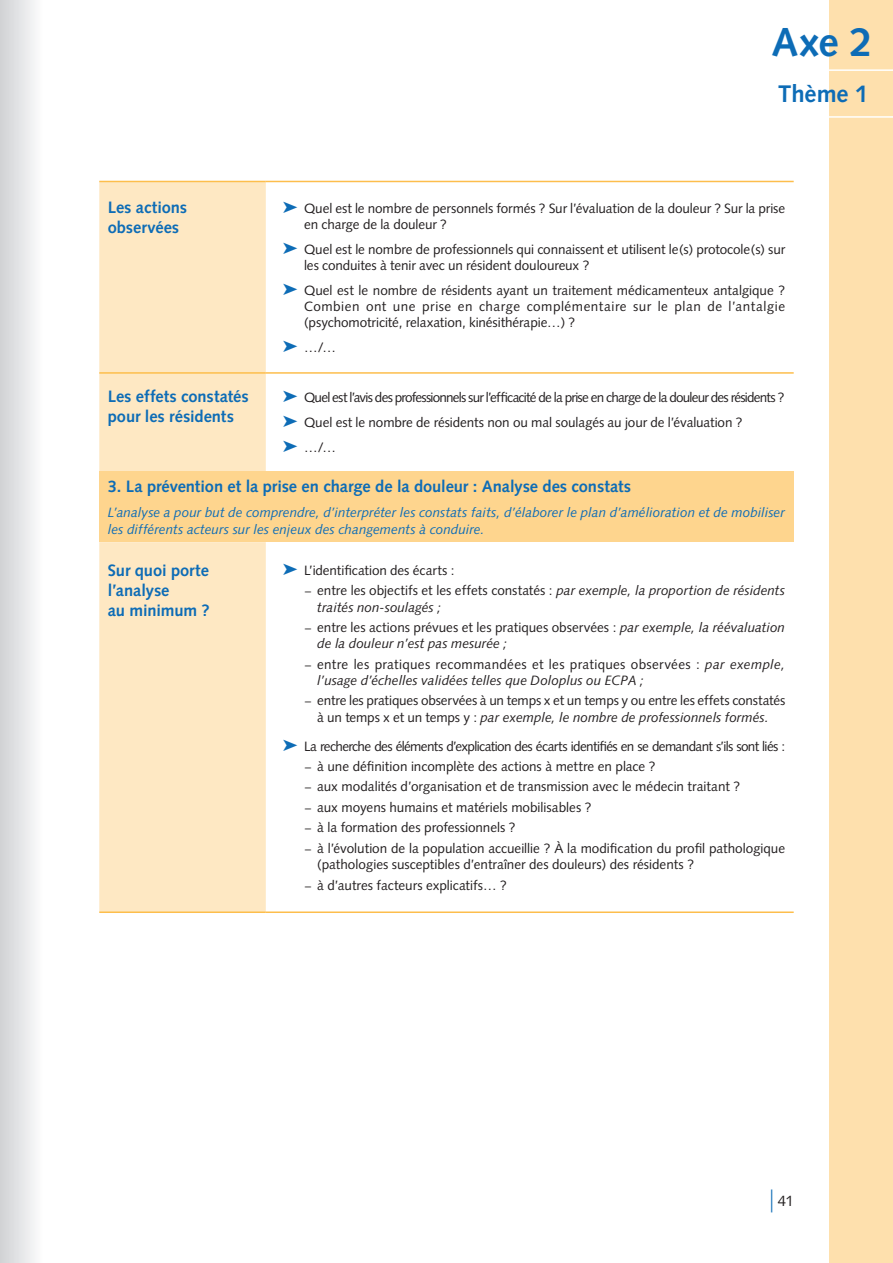
<style>
.page{position:relative;width:893px;height:1263px;background:#fff}
.page>*{position:absolute;margin:0;border:0;box-sizing:border-box;transform-origin:0 0}
.AXE_onglet{font:700 40.5px "Syntax";color:#0d6cb6}
.Thème_1{font:700 24px "Syntax";letter-spacing:-.005em;color:#0d6cb6}
.Axe_Titre_colonne_ga{font:700 16.5px/19.8px "Syntax";letter-spacing:-.005em;color:#0d6cb6}
.texte_courant{font:15px "Syntax";color:#231f20}
.Axe_énumération_flèc{font:13.5px/16.2px "Syntax";letter-spacing:-.01em;color:#231f20}
.Axe_sous-énumération{font:13.5px/16.2px "Syntax";letter-spacing:-.005em;color:#231f20;text-align:center}
.Axe_sous-énumération-2{font:italic 13.5px/16.2px "Syntax";color:#231f20}
.Axe_sous-titre{font:italic 13.5px/16.2px "Syntax";color:#0d6cb6}
.Axe_énumération_flèc-2{font:13.5px "Syntax";letter-spacing:-.06em;color:#231f20}
.Axe_énumération_flèc-3{font:13.5px "Syntax";letter-spacing:-.045em;color:#231f20}
.s1{color:#0d6cb6}
.s2{font-style:normal;font-size:12px}
.s3{font-style:normal}
.s4{font-size:12px}
.s5{font-style:italic}
.s6{font-size:30px;color:#0d6cb6}
</style>
<div class="page">
<div style="left:829px;top:0;width:64px;height:1263px;background:#fee0ad"></div>
<hr style="left:794px;top:116px;width:99px;height:2px;background:#fff">
<hr style="left:794px;top:69px;width:99px;height:2px;background:#fff">
<div style="left:99px;top:182px;width:167px;height:729px;background:#fee8c3"></div>
<div style="left:99px;top:471px;width:695px;height:71px;background:#fed58e"></div>
<hr style="left:99px;top:181px;width:167px;height:1px;background:#fdbe4c">
<hr style="left:99px;top:372px;width:167px;height:2px;background:#fdbe4c">
<hr style="left:266px;top:181px;width:528px;height:1px;background:#fdbe4c">
<hr style="left:266px;top:372px;width:528px;height:2px;background:#fdbe4c">
<hr style="left:99px;top:911px;width:167px;height:2px;background:#fdbe4c">
<hr style="left:266px;top:911px;width:528px;height:2px;background:#fdbe4c">
<div style="left:0;top:0;width:43px;height:1263px;background:linear-gradient(to right,#d0d1d4,#fdfdfd)"></div>
<p class="AXE_onglet" style="left:771px;top:19px;width:103px">Axe 2</p>
<p class="Thème_1" style="left:778px;top:80px;width:92px">Thème 1</p>
<p class="Axe_Titre_colonne_ga" style="left:108px;top:198px;width:81px">Les actions observées</p>
<p class="Axe_énumération_flèc" style="left:304px;top:200px;width:483px;text-indent:-21px"><span class="s1">➤</span> Quel est le nombre de personnels formés ? Sur l’évaluation de la douleur ? Sur la prise en charge de la douleur ?</p>
<p class="Axe_énumération_flèc" style="left:304px;top:241px;width:483px;text-indent:-21px"><span class="s1">➤</span> Quel est le nombre de professionnels qui connaissent et utilisent le(s) protocole(s) sur les conduites à tenir avec un résident douloureux ?</p>
<p class="Axe_énumération_flèc" style="left:304px;top:282px;width:483px;text-align:justify;text-indent:-21px"><span class="s1">➤</span> Quel est le nombre de résidents ayant un traitement médicamenteux antalgique ?<br>Combien ont une prise en charge complémentaire sur le plan de l’antalgie (psychomotricité, relaxation, kinésithérapie…) ?</p>
<p class="Axe_énumération_flèc" style="left:283px;top:339px;width:55px"><span class="s1">➤</span> …/…</p>
<p class="Axe_Titre_colonne_ga" style="left:108px;top:387px;width:142px">Les effets constatés pour les résidents</p>
<p class="Axe_énumération_flèc-2" style="left:283px;top:390px;width:503px"><span class="s1">➤</span> Quel est l’avis des professionnels sur l’efficacité de la prise en charge de la douleur des résidents ?</p>
<p class="Axe_énumération_flèc" style="left:283px;top:414px;width:461px"><span class="s1">➤</span> Quel est le nombre de résidents non ou mal soulagés au jour de l’évaluation ?</p>
<p class="Axe_énumération_flèc" style="left:283px;top:439px;width:55px"><span class="s1">➤</span> …/…</p>
<p class="Axe_Titre_colonne_ga" style="left:108px;top:477px;width:525px">3. La prévention et la prise en charge de la douleur : Analyse des constats</p>
<p class="Axe_sous-titre" style="left:108px;top:505px;width:679px">L’analyse a pour but de comprendre, d’interpréter les constats faits, d’élaborer le plan d’amélioration et de mobiliser les différents acteurs sur les enjeux des changements à conduire.</p>
<p class="Axe_Titre_colonne_ga" style="left:108px;top:560px;width:104px">Sur quoi porte l’analyse<br>au minimum ?</p>
<p class="Axe_énumération_flèc" style="left:283px;top:562px;width:173px"><span class="s1">➤</span> L’identification des écarts :</p>
<p class="Axe_sous-énumération-2" style="left:317px;top:583px;width:469px;text-indent:-13px"><span class="s2">−</span> <span class="s3">entre les objectifs et les effets constatés :</span> par exemple, la proportion de résidents traités non-soulagés ;</p>
<p class="Axe_sous-énumération-2" style="left:317px;top:619px;width:469px;text-indent:-13px"><span class="s2">−</span> <span class="s3">entre les actions prévues et les pratiques observées :</span> par exemple, la réévaluation de la douleur n’est pas mesurée ;</p>
<p class="Axe_sous-énumération-2" style="left:317px;top:656px;width:469px;text-indent:-13px"><span class="s2">−</span> <span class="s3">entre les pratiques recommandées et les pratiques observées :</span> par exemple, l’usage d’échelles validées telles que Doloplus ou ECPA ;</p>
<p class="Axe_sous-énumération" style="left:304px;top:693px;width:482px"><span class="s4">−</span> entre les pratiques observées à un temps x et un temps y ou entre les effets constatés à un temps x et un temps y : <span class="s5">par exemple, le nombre de professionnels formés.</span></p>
<p class="Axe_énumération_flèc-3" style="left:283px;top:738px;width:504px"><span class="s1">➤</span> La recherche des éléments d’explication des écarts identifiés en se demandant s’ils sont liés :</p>
<p class="Axe_sous-énumération" style="left:304px;top:758px;width:353px"><span class="s4">−</span> à une définition incomplète des actions à mettre en place ?</p>
<p class="Axe_sous-énumération" style="left:304px;top:779px;width:437px"><span class="s4">−</span> aux modalités d’organisation et de transmission avec le médecin traitant ?</p>
<p class="Axe_sous-énumération" style="left:304px;top:799px;width:289px"><span class="s4">−</span> aux moyens humains et matériels mobilisables ?</p>
<p class="Axe_sous-énumération" style="left:304px;top:820px;width:213px"><span class="s4">−</span> à la formation des professionnels ?</p>
<p class="Axe_sous-énumération" style="left:317px;top:840px;width:469px;text-align:left;text-indent:-13px"><span class="s4">−</span> à l’évolution de la population accueillie ? À la modification du profil pathologique (pathologies susceptibles d’entraîner des douleurs) des résidents ?</p>
<p class="Axe_sous-énumération" style="left:304px;top:877px;width:204px"><span class="s4">−</span> à d’autres facteurs explicatifs… ?</p>
<p class="texte_courant" style="left:770px;top:1192px;width:25px"><span class="s6">|</span> 41</p>
</div>
